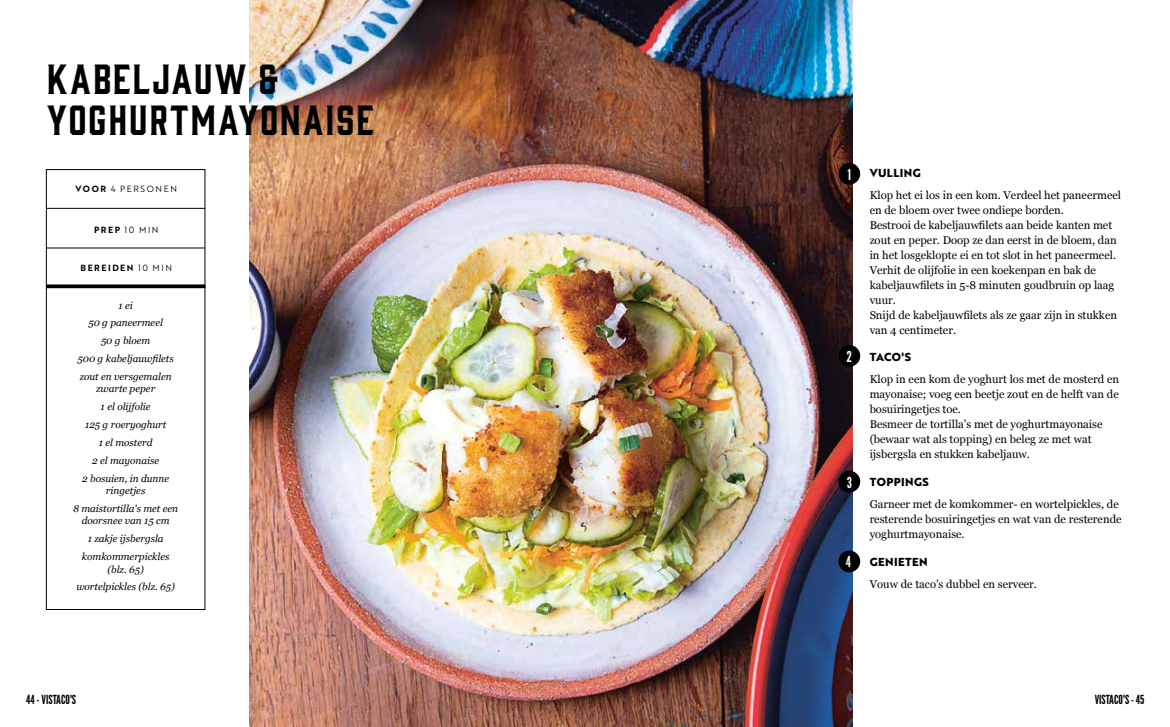
<style>
.page{position:relative;width:1170px;height:727px;background:#fff}
.page>*{position:absolute;margin:0;border:0;box-sizing:border-box;transform-origin:0 0}
.t1{font:38.75px/41.2px "Gin";letter-spacing:.04em;color:#000}
.t2{font:15px "League Gothic";color:#fafafa}
.t3{font:12.5px "League Gothic";color:#000}
.t4{font:11.25px/15px "Georgia";color:#000}
.t5{font:700 11.25px "Brother 1816 Extra";letter-spacing:.04em;color:#000}
.t6{font:italic 10px/17.9px "Georgia";color:#000;text-align:center}
.t7{font:8.75px "Brother 1816 Book";letter-spacing:.17em;color:#000}
.t8{font:8.75px "Brother 1816 Bold";letter-spacing:.17em;color:#000}
.s1{font-family:"Brother 1816 Bold"}
.s2{font-family:"Brother 1816 Book"}
</style>
<div class="page">
<img style="left:250px;top:0;width:602px;height:726px">
<div style="left:838px;top:163px;width:22px;height:21px;background:#000;border-radius:50%"></div>
<div style="left:838px;top:345px;width:22px;height:21px;background:#000;border-radius:50%"></div>
<div style="left:838px;top:470px;width:22px;height:22px;background:#000;border-radius:50%"></div>
<div style="left:838px;top:550px;width:22px;height:22px;background:#000;border-radius:50%"></div>
<div style="left:46px;top:169px;width:159px;height:440px;border:1px solid #000"></div>
<svg style="left:46px;top:284px;width:159px;height:4px"></svg>
<hr style="left:46px;top:208px;width:159px;height:1px;background:#000">
<hr style="left:46px;top:247px;width:159px;height:1px;background:#000">
<h1 class="t1" style="left:47px;top:55px;width:328px">KABELJAUW &amp;<br>YOGHURTMAYONAISE</h1>
<p class="t7" style="left:76px;top:183px;width:103px"><span class="s1">VOOR</span> 4 PERSONEN</p>
<p class="t7" style="left:94px;top:223px;width:66px"><span class="s1">PREP</span> 10 MIN</p>
<p class="t8" style="left:81px;top:261px;width:93px">BEREIDEN <span class="s2">10 MIN</span></p>
<p class="t6" style="left:78px;top:295px;width:98px">1 ei<br>50 g paneermeel<br>50 g bloem<br>500 g kabeljauwfilets zout en versgemalen</p>
<p class="t6" style="left:82px;top:379px;width:88px">zwarte peper<br>1 el olijfolie<br>125 g roeryoghurt<br>1 el mosterd<br>2 el mayonaise<br>2 bosuien, in dunne</p>
<p class="t6" style="left:73px;top:481px;width:107px">ringetjes<br>8 maistortilla's met een</p>
<p class="t6" style="left:82px;top:511px;width:89px">doorsnee van 15 cm<br>1 zakje ijsbergsla komkommerpickles</p>
<p class="t6" style="left:76px;top:559px;width:100px">(blz. 65) wortelpickles (blz. 65)</p>
<p class="t3" style="left:26px;top:690px;width:51px">44 - VISTACO'S</p>
<h2 class="t2" style="left:847px;top:164px;width:5px">1</h2>
<h2 class="t2" style="left:846px;top:346px;width:7px">2</h2>
<h2 class="t2" style="left:846px;top:471px;width:7px">3</h2>
<h2 class="t2" style="left:845px;top:551px;width:7px">4</h2>
<p class="t5" style="left:869px;top:164px;width:53px">VULLING</p>
<p class="t4" style="left:869px;top:187px;width:253px">Klop het ei los in een kom. Verdeel het paneermeel en de bloem over twee ondiepe borden.<br>Bestrooi de kabeljauwfilets aan beide kanten met zout en peper. Doop ze dan eerst in de bloem, dan in het losgeklopte ei en tot slot in het paneermeel.<br>Verhit de olijfolie in een koekenpan en bak de kabeljauwfilets in 5-8 minuten goudbruin op laag vuur.<br>Snijd de kabeljauwfilets als ze gaar zijn in stukken van 4 centimeter.</p>
<p class="t5" style="left:869px;top:348px;width:43px">TACO'S</p>
<p class="t4" style="left:869px;top:371px;width:251px">Klop in een kom de yoghurt los met de mosterd en mayonaise; voeg een beetje zout en de helft van de bosuiringetjes toe.<br>Besmeer de tortilla’s met de yoghurtmayonaise (bewaar wat als topping) en beleg ze met wat ijsbergsla en stukken kabeljauw.</p>
<p class="t5" style="left:869px;top:473px;width:61px">TOPPINGS</p>
<p class="t4" style="left:869px;top:496px;width:253px">Garneer met de komkommer- en wortelpickles, de resterende bosuiringetjes en wat van de resterende yoghurtmayonaise.</p>
<p class="t5" style="left:869px;top:552px;width:60px">GENIETEN</p>
<p class="t4" style="left:869px;top:575px;width:169px">Vouw de taco’s dubbel en serveer.</p>
<p class="t3" style="left:1094px;top:690px;width:51px">VISTACO'S - 45</p>
</div>
